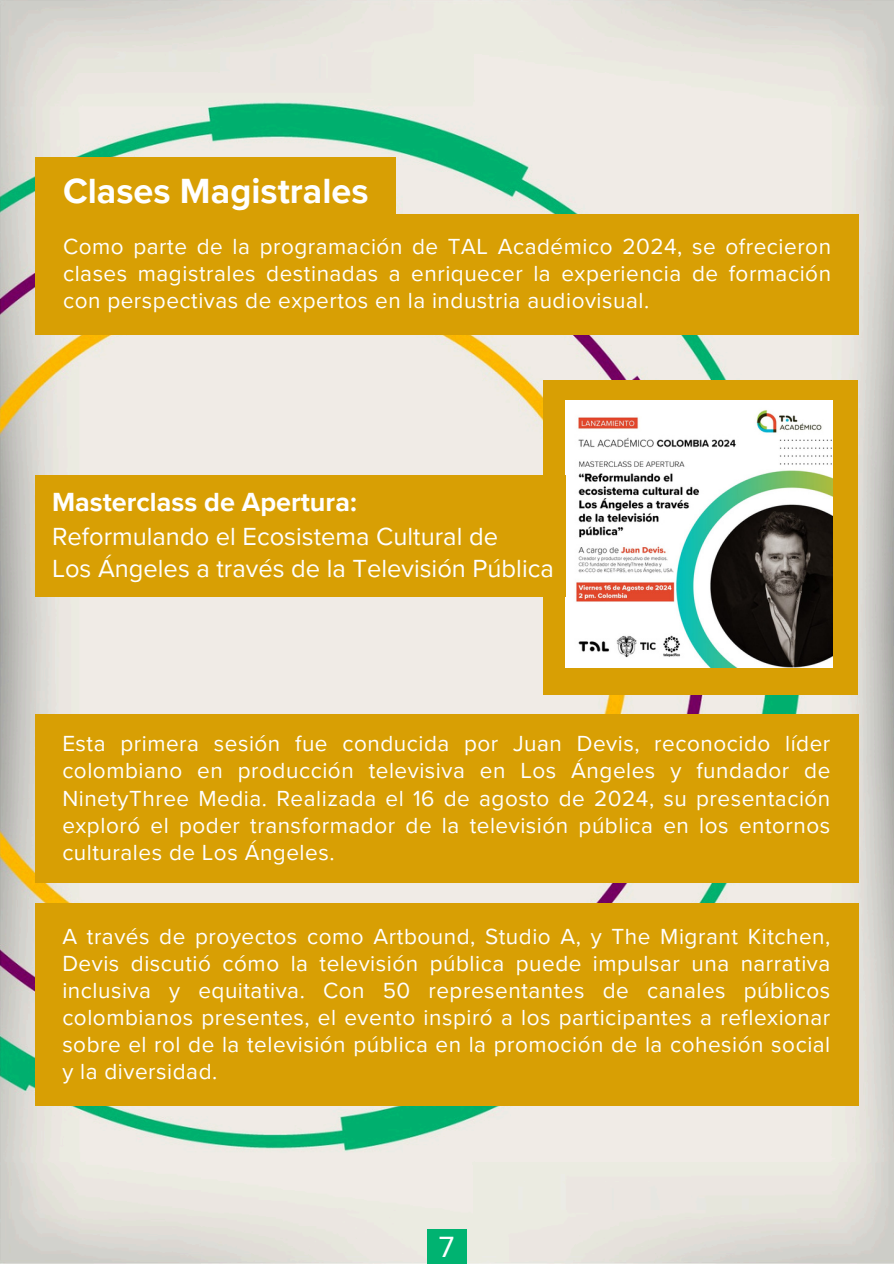
<style>
.page{position:relative;width:894px;height:1264px;background:#fff}
.page>*{position:absolute;margin:0;border:0;box-sizing:border-box;transform-origin:0 0}
.t1{font:700 36px "Proxima Nova";color:#fff}
.t2{font:30.15px "Proxima Nova";color:#fff}
.t3{font:700 27px "Proxima Nova";color:#fff}
.t4{font:25.5px/31.5px "Proxima Nova";color:#fff}
.t5{font:22.5px/27px "Proxima Nova";letter-spacing:.025em;color:#fff;text-align:justify}
</style>
<div class="page">
<img style="left:0;top:0;width:893px;height:1263px">
<div style="left:427px;top:1228px;width:39px;height:35px;background:#00b371"></div>
<div style="left:35px;top:158px;width:360px;height:74px;background:#d89f04"></div>
<div style="left:35px;top:214px;width:823px;height:120px;background:#d89f04"></div>
<div style="left:35px;top:714px;width:823px;height:169px;background:#d89f04"></div>
<div style="left:35px;top:903px;width:823px;height:202px;background:#d89f04"></div>
<div style="left:543px;top:380px;width:315px;height:315px;background:#d89f04"></div>
<img style="left:565px;top:401px;width:267px;height:266px">
<div style="left:35px;top:475px;width:530px;height:121px;background:#d89f04"></div>
<h2 class="t1" style="left:63px;top:170px;width:307px">Clases Magistrales</h2>
<p class="t5" style="left:63px;top:233px;width:769px">Como parte de la programación de TAL Académico 2024, se ofrecieron clases magistrales destinadas a enriquecer la experiencia de formación con perspectivas de expertos en la industria audiovisual.</p>
<p class="t3" style="left:52px;top:486px;width:306px">Masterclass de Apertura:</p>
<p class="t4" style="left:52px;top:521px;width:503px">Reformulando el Ecosistema Cultural de<br>Los Ángeles a través de la Televisión Pública</p>
<h1 class="t5" style="left:62px;top:731px;width:769px">Esta primera sesión fue conducida por Juan Devis, reconocido líder colombiano en producción televisiva en Los Ángeles y fundador de NinetyThree Media. Realizada el 16 de agosto de 2024, su presentación exploró el poder transformador de la televisión pública en los entornos culturales de Los Ángeles.</h1>
<p class="t5" style="left:62px;top:923px;width:769px">A través de proyectos como Artbound, Studio A, y The Migrant Kitchen, Devis discutió cómo la televisión pública puede impulsar una narrativa inclusiva y equitativa. Con 50 representantes de canales públicos colombianos presentes, el evento inspiró a los participantes a reflexionar sobre el rol de la televisión pública en la promoción de la cohesión social y la diversidad.</p>
<p class="t2" style="left:438px;top:1229px;width:17px">7</p>
</div>
